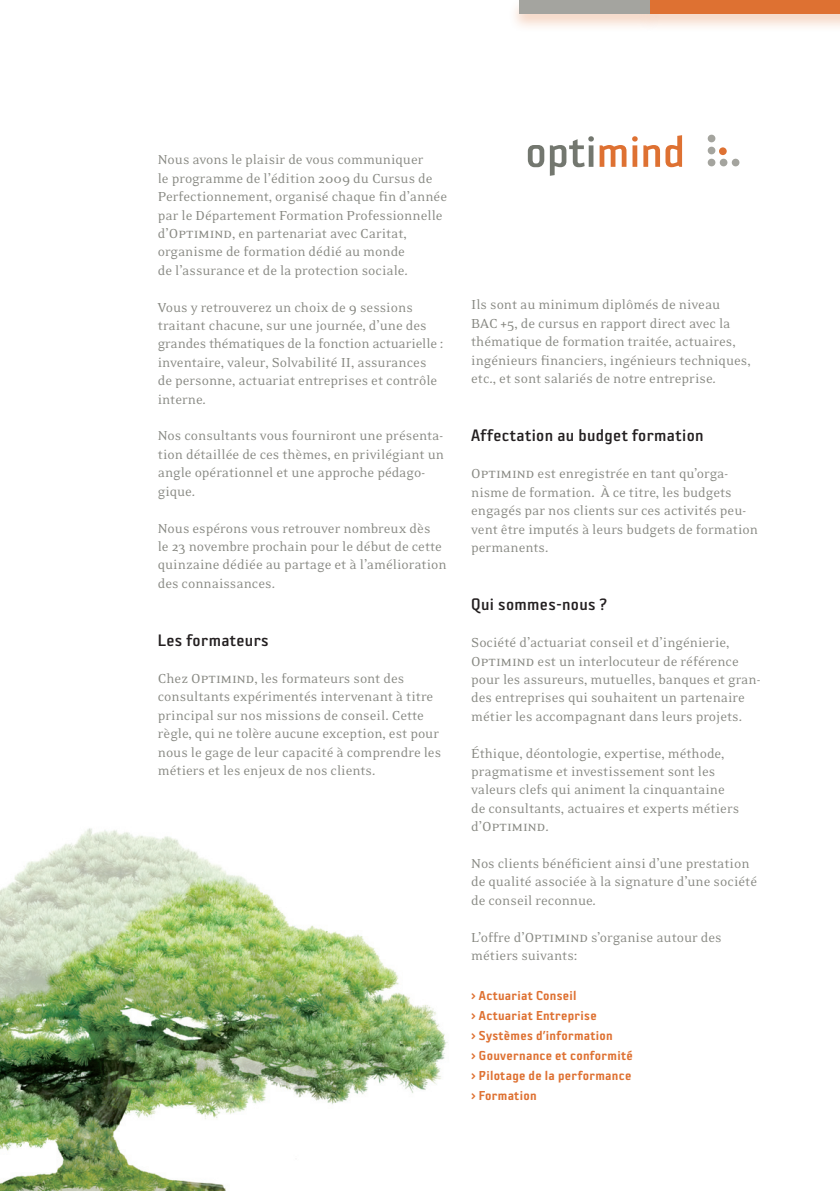
<style>
.page{position:relative;width:840px;height:1191px;background:#fff}
.page>*{position:absolute;margin:0;border:0;box-sizing:border-box;transform-origin:0 0}
.t1{font:18px "Sophisto C Gauge";letter-spacing:.02em;color:#231f20}
.t2{font:15px/18.4px "Eidetic Neo";color:#888983}
.t3{font:14px "Sophisto D Gauge";letter-spacing:.02em;color:#de7132}
.s1{font-family:"Eidetic Neo Smallcaps"}
</style>
<div class="page">
<img style="left:0;top:828px;width:448px;height:363px">
<svg style="left:527px;top:136px;width:66px;height:40px"></svg>
<div style="left:588px;top:145px;width:5px;height:22px;background:#73776f"></div>
<svg style="left:599px;top:136px;width:38px;height:31px"></svg>
<div style="left:632px;top:145px;width:5px;height:22px;background:#de7132"></div>
<svg style="left:643px;top:145px;width:16px;height:22px"></svg>
<svg style="left:665px;top:135px;width:16px;height:32px"></svg>
<div style="left:707px;top:135px;width:8px;height:7px;background:#a4a49e;border-radius:50%"></div>
<div style="left:707px;top:147px;width:8px;height:7px;background:#a4a49e;border-radius:50%"></div>
<div style="left:707px;top:159px;width:8px;height:7px;background:#a4a49e;border-radius:50%"></div>
<svg style="left:718px;top:147px;width:8px;height:8px"></svg>
<div style="left:719px;top:159px;width:8px;height:7px;background:#a4a49e;border-radius:50%"></div>
<div style="left:731px;top:159px;width:8px;height:7px;background:#a4a49e;border-radius:50%"></div>
<div style="left:637px;top:0;width:202px;height:33px;background:#de7132;opacity:.3"></div>
<div style="left:648px;top:0;width:191px;height:13px;background:#de7132"></div>
<div style="left:507px;top:0;width:152px;height:33px;background:#de7132;opacity:.3"></div>
<div style="left:518px;top:0;width:131px;height:13px;background:#a4a49f"></div>
<p class="t2" style="left:158px;top:151px;width:291px">Nous avons le plaisir de vous communiquer<br>le programme de l’édition 2009 du Cursus de Perfectionnement, organisé chaque fin d’année par le Département Formation Professionnelle d’<span class="s1">Optimind</span>, en partenariat avec Caritat, organisme de formation dédié au monde<br>de l’assurance et de la protection sociale.</p>
<p class="t2" style="left:158px;top:298px;width:287px">Vous y retrouverez un choix de 9 sessions traitant chacune, sur une journée, d’une des grandes thématiques de la fonction actuarielle : inventaire, valeur, Solvabilité II, assurances de personne, actuariat entreprises et contrôle interne.</p>
<p class="t2" style="left:158px;top:427px;width:287px">Nos consultants vous fourniront une présenta&shy;tion détaillée de ces thèmes, en privilégiant un angle opérationnel et une approche pédago&shy;gique.</p>
<p class="t2" style="left:158px;top:519px;width:290px">Nous espérons vous retrouver nombreux dès<br>le 23 novembre prochain pour le début de cette quinzaine dédiée au partage et à l’amélioration des connaissances.</p>
<p class="t1" style="left:158px;top:630px;width:112px">Les formateurs</p>
<p class="t2" style="left:158px;top:669px;width:285px">Chez <span class="s1">Optimind</span>, les formateurs sont des consultants expérimentés intervenant à titre principal sur nos missions de conseil. Cette règle, qui ne tolère aucune exception, est pour nous le gage de leur capacité à comprendre les métiers et les enjeux de nos clients.</p>
<p class="t2" style="left:471px;top:296px;width:281px">Ils sont au minimum diplômés de niveau<br>BAC +5, de cursus en rapport direct avec la thématique de formation traitée, actuaires, ingénieurs financiers, ingénieurs techniques, etc., et sont salariés de notre entreprise.</p>
<p class="t1" style="left:471px;top:425px;width:234px">Affectation au budget formation</p>
<p class="t2" style="left:471px;top:465px;width:288px"><span class="s1">Optimind</span> est enregistrée en tant qu’orga&shy;nisme de formation. À ce titre, les budgets engagés par nos clients sur ces activités peu&shy;vent être imputés à leurs budgets de formation permanents.</p>
<p class="t1" style="left:471px;top:594px;width:137px">Qui sommes-nous ?</p>
<p class="t2" style="left:471px;top:634px;width:290px">Société d’actuariat conseil et d’ingénierie, <span class="s1">Optimind</span> est un interlocuteur de référence pour les assureurs, mutuelles, banques et gran&shy;des entreprises qui souhaitent un partenaire métier les accompagnant dans leurs projets.</p>
<p class="t2" style="left:471px;top:744px;width:269px">Éthique, déontologie, expertise, méthode, pragmatisme et investissement sont les valeurs clefs qui animent la cinquantaine de consultants, actuaires et experts métiers d’<span class="s1">Optimind</span>.</p>
<p class="t2" style="left:471px;top:854px;width:287px">Nos clients bénéficient ainsi d’une prestation de qualité associée à la signature d’une société de conseil reconnue.</p>
<p class="t2" style="left:471px;top:928px;width:252px">L’offre d’<span class="s1">Optimind</span> s’organise autour des métiers suivants:</p>
<p class="t3" style="left:471px;top:987px;width:107px">&gt; Actuariat Conseil</p>
<p class="t3" style="left:471px;top:1007px;width:127px">&gt; Actuariat Entreprise</p>
<p class="t3" style="left:471px;top:1027px;width:143px">&gt; Systèmes d’information</p>
<p class="t3" style="left:471px;top:1047px;width:163px">&gt; Gouvernance et conformité</p>
<p class="t3" style="left:471px;top:1067px;width:162px">&gt; Pilotage de la performance</p>
<p class="t3" style="left:471px;top:1087px;width:67px">&gt; Formation</p>
</div>
